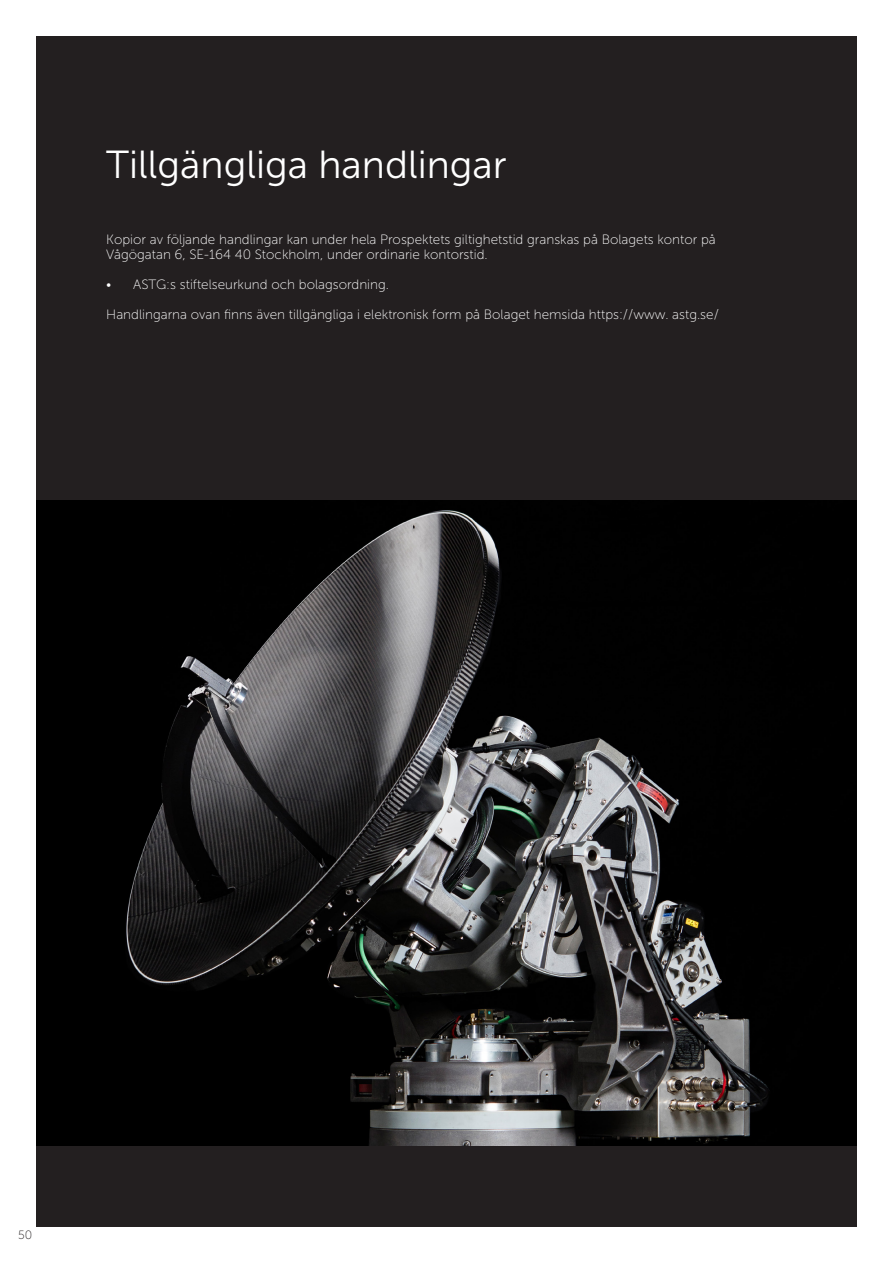
<style>
.page{position:relative;width:893px;height:1263px;background:#fff}
.page>*{position:absolute;margin:0;border:0;box-sizing:border-box;transform-origin:0 0}
.Huvudrubrik{font:39px "Museo Sans 300";color:#fff}
.Brödtext{font:13.5px/15px "Museo Sans 100";color:#fff}
.Brödtext-2{font:12px "Museo Sans 100";color:#231f20}
</style>
<div class="page">
<div style="left:1px;top:0;width:892px;height:1263px;background:#231f20"></div>
<img style="left:37px;top:500px;width:819px;height:646px">
<div style="left:0;top:0;width:893px;height:1263px;border:36px solid #fff"></div>
<p class="Huvudrubrik" style="left:106px;top:144px;width:402px">Tillgängliga handlingar</p>
<p class="Brödtext" style="left:106px;top:232px;width:611px">Kopior av följande handlingar kan under hela Prospektets giltighetstid granskas på Bolagets kontor på<br>Vågögatan 6, SE-164 40 Stockholm, under ordinarie kontorstid.</p>
<p class="Brödtext" style="left:106px;top:277px;width:284px">• ASTG :s stiftelseurkund och bolagsordning.</p>
<p class="Brödtext" style="left:106px;top:307px;width:614px">Handlingarna ovan finns även tillgängliga i elektronisk form på Bolaget hemsida https://www. astg.se/</p>
<p class="Brödtext-2" style="left:18px;top:1228px;width:16px">50</p>
<p class="Brödtext-2" style="left:20px;top:1228px;width:16px">50</p>
</div>
